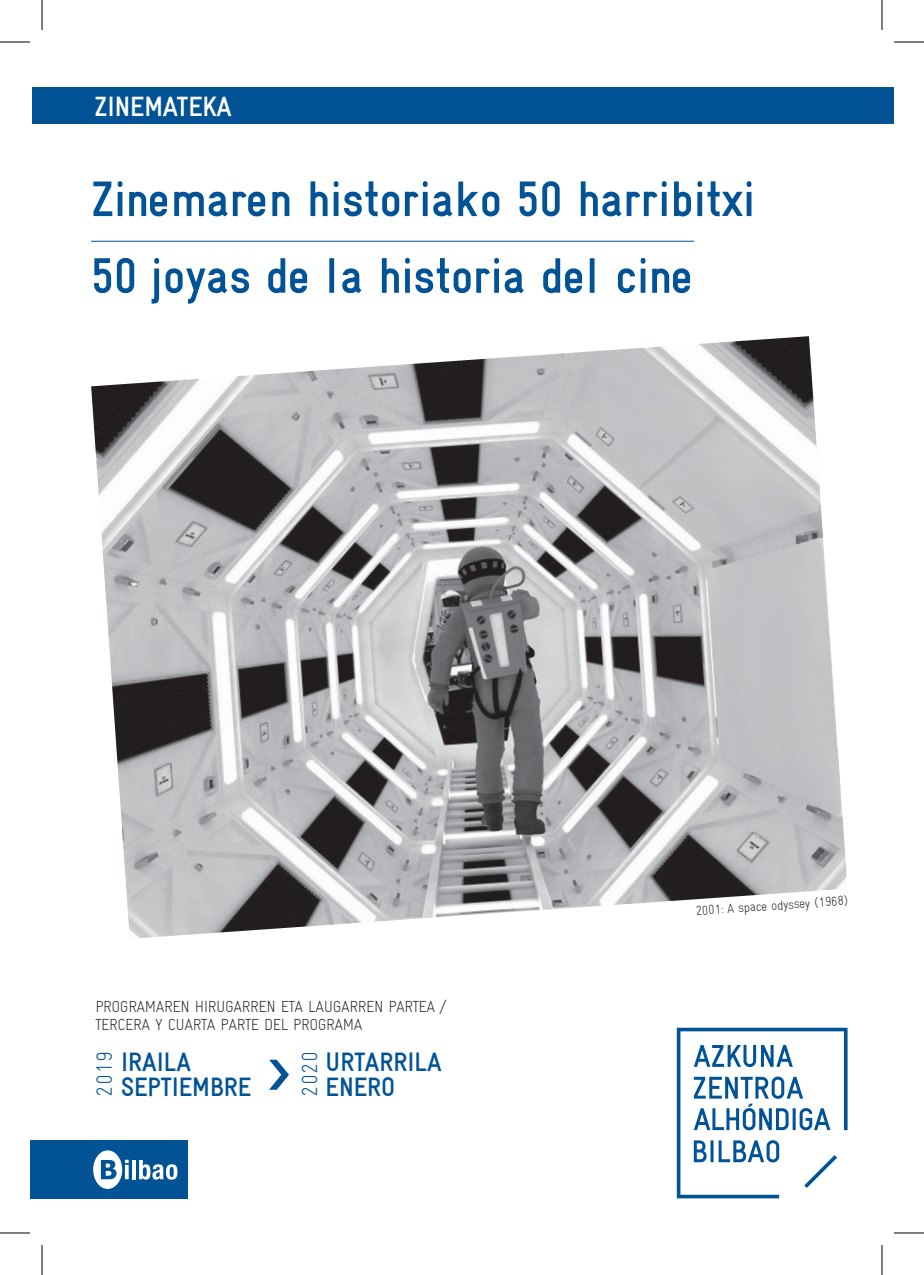
<style>
.page{position:relative;width:924px;height:1275px;background:#fff}
.page>*{position:absolute;margin:0;border:0;box-sizing:border-box;transform-origin:0 0}
.t1{font:700 condensed 50px/76.8px "Alhondiga Bilbao";color:#015396}
.t2{font:700 condensed 28px "Alhondiga Bilbao";color:#fff}
.t3{font:700 condensed 26.8px/24px "Alhondiga Bilbao";color:#015396}
.t4{font:21.8px "Alhondiga Bilbao Light Condensed L";letter-spacing:.02em;color:#015396}
.t5{font:16px/18px "Alhondiga Bilbao Light Condensed L";letter-spacing:-.025em;color:#231f20}
.t6{font:13px "Alhondiga Bilbao Light Condensed L";color:#231f20}
</style>
<div class="page">
<div style="left:31px;top:1140px;width:156px;height:59px;background:#015396"></div>
<svg style="left:93px;top:1150px;width:36px;height:39px"></svg>
<hr style="left:132px;top:1160px;width:4px;height:19px;background:#fff">
<svg style="left:139px;top:1160px;width:38px;height:19px"></svg>
<svg style="left:676px;top:1027px;width:171px;height:171px"></svg>
<hr style="left:91px;top:241px;width:602px;height:1px;background:#015396">
<svg style="left:269px;top:1059px;width:20px;height:30px"></svg>
<img style="left:91px;top:336px;width:756px;height:602px">
<div style="left:32px;top:88px;width:860px;height:36px;background:#015396"></div>
<hr style="left:0;top:42px;width:30px;height:1px;background:#000">
<hr style="left:893px;top:42px;width:30px;height:1px;background:#000">
<hr style="left:0;top:1232px;width:30px;height:1px;background:#000">
<hr style="left:893px;top:1232px;width:30px;height:1px;background:#000">
<hr style="left:42px;top:0;width:1px;height:30px;background:#000">
<hr style="left:42px;top:1245px;width:1px;height:30px;background:#000">
<hr style="left:881px;top:0;width:1px;height:30px;background:#000">
<hr style="left:881px;top:1245px;width:1px;height:30px;background:#000">
<h2 class="t2" style="left:94px;top:91px;width:139px">ZINEMATEKA</h2>
<h1 class="t1" style="left:91px;top:161px;width:665px">Zinemaren historiako 50 harribitxi<br>50 joyas de la historia del cine</h1>
<p class="t5" style="left:95px;top:997px;width:352px">PROGRAMAREN HIRUGARREN ETA LAUGARREN PARTEA /<br>TERCERA Y CUARTA PARTE DEL PROGRAMA</p>
<h3 class="t4" style="left:92px;top:1096px;width:48px;rotate:-90deg">2019</h3>
<h3 class="t4" style="left:297px;top:1096px;width:47px;rotate:-90deg">2020</h3>
<h3 class="t3" style="left:325px;top:1050px;width:117px">URTARRILA<br>ENERO</h3>
<h3 class="t3" style="left:121px;top:1050px;width:132px">IRAILA<br>SEPTIEMBRE</h3>
<p class="t6" style="left:695px;top:903px;width:154px;rotate:-4deg">2001: A space odyssey (1968)</p>
</div>
